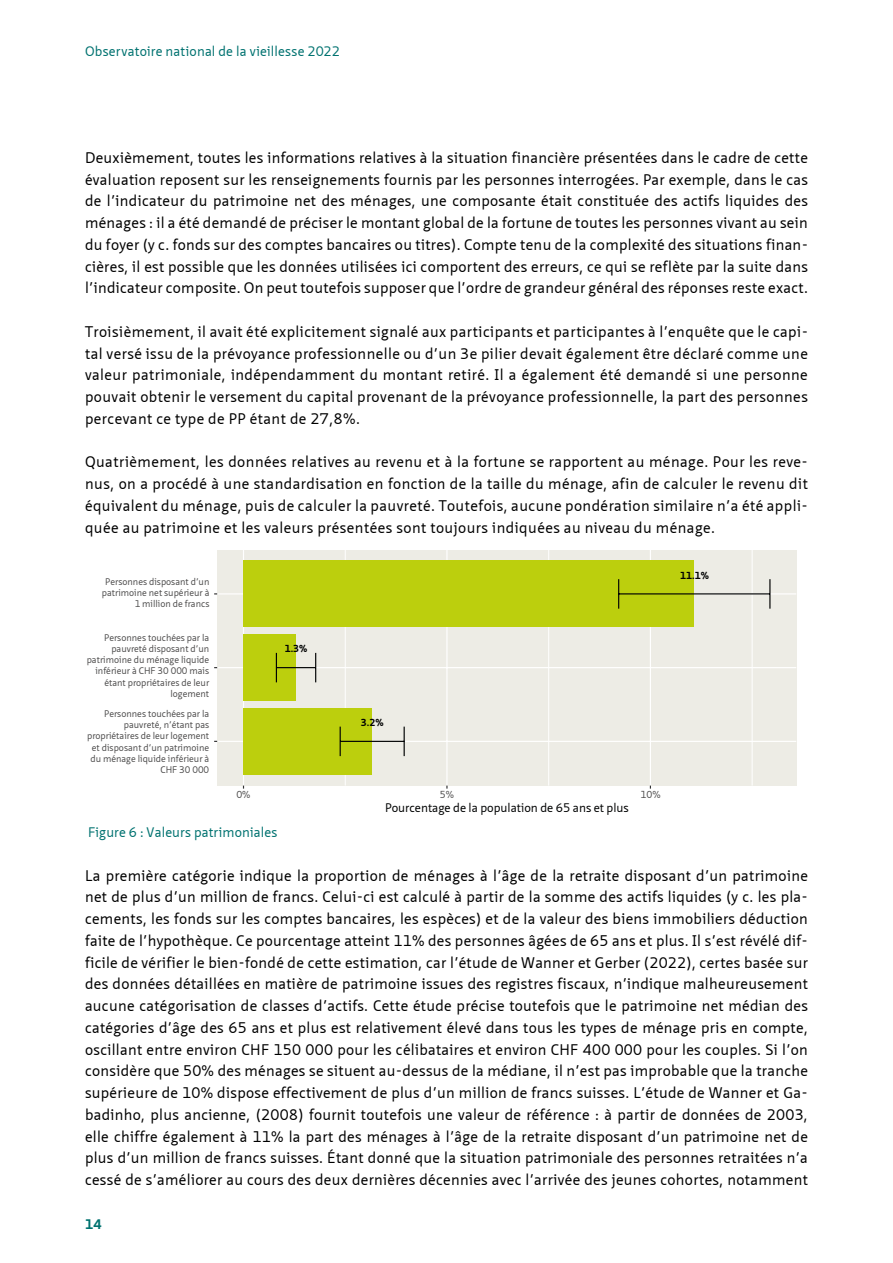
<style>
.page{position:relative;width:893px;height:1263px;background:#fff}
.page>*{position:absolute;margin:0;border:0;box-sizing:border-box;transform-origin:0 0}
.t1{font:15px/21.8px "Neue Sans Pro";letter-spacing:.03em;color:#000;text-align:justify}
.t2{font:14.25px "Neue Sans Pro";color:#010202}
.t3{font:13.5px "Neue Sans Pro";letter-spacing:.01em;color:#007270}
.t4{font:700 13.5px "Neue Sans Pro";color:#007270}
.t5{font:12.15px "Neue Sans Pro";color:#010202}
.t6{font:700 9.9px "Neue Sans Pro";color:#010202}
.t7{font:9.9px "Neue Sans Pro";color:#4e4d4d}
.t8{font:9.3px/11.2px "Neue Sans Pro";color:#4e4d4d;text-align:right}
</style>
<div class="page">
<div style="left:217px;top:550px;width:579px;height:236px;background:#edece5"></div>
<hr style="left:752px;top:550px;width:1px;height:236px;background:#fff">
<hr style="left:548px;top:550px;width:1px;height:236px;background:#fff">
<hr style="left:345px;top:550px;width:1px;height:236px;background:#fff">
<hr style="left:650px;top:550px;width:1px;height:236px;background:#fff">
<hr style="left:446px;top:550px;width:2px;height:236px;background:#fff">
<hr style="left:243px;top:550px;width:1px;height:236px;background:#fff">
<hr style="left:217px;top:593px;width:579px;height:1px;background:#fff">
<hr style="left:217px;top:667px;width:579px;height:1px;background:#fff">
<hr style="left:217px;top:741px;width:579px;height:1px;background:#fff">
<div style="left:243px;top:561px;width:451px;height:66px;background:#bccf0d"></div>
<div style="left:243px;top:634px;width:53px;height:67px;background:#bccf0d"></div>
<div style="left:243px;top:708px;width:129px;height:66px;background:#bccf0d"></div>
<svg style="left:340px;top:727px;width:1px;height:29px"></svg>
<hr style="left:340px;top:741px;width:64px;height:1px;background:#010202">
<svg style="left:404px;top:727px;width:1px;height:29px"></svg>
<svg style="left:276px;top:653px;width:1px;height:29px"></svg>
<hr style="left:276px;top:667px;width:40px;height:1px;background:#010202">
<svg style="left:315px;top:653px;width:1px;height:29px"></svg>
<hr style="left:618px;top:579px;width:1px;height:30px;background:#010202">
<hr style="left:619px;top:593px;width:151px;height:1px;background:#010202">
<hr style="left:769px;top:579px;width:1px;height:30px;background:#010202">
<p class="t3" style="left:85px;top:43px;width:256px">Observatoire national de la vieillesse 2022</p>
<p class="t1" style="left:85px;top:146px;width:724px">Deuxièmement, toutes les informations relatives à la situation financière présentées dans le cadre de cette évaluation reposent sur les renseignements fournis par les personnes interrogées. Par exemple, dans le cas de l’indicateur du patrimoine net des ménages, une composante était constituée des actifs liquides des ménages : il a été demandé de préciser le montant global de la fortune de toutes les personnes vivant au sein du foyer (y c. fonds sur des comptes bancaires ou titres). Compte tenu de la complexité des situations finan&shy;cières, il est possible que les données utilisées ici comportent des erreurs, ce qui se reflète par la suite dans l’indicateur composite. On peut toutefois supposer que l’ordre de grandeur général des réponses reste exact.</p>
<p class="t1" style="left:85px;top:320px;width:724px">Troisièmement, il avait été explicitement signalé aux participants et participantes à l’enquête que le capi&shy;tal versé issu de la prévoyance professionnelle ou d’un 3e pilier devait également être déclaré comme une valeur patrimoniale, indépendamment du montant retiré. Il a également été demandé si une personne pouvait obtenir le versement du capital provenant de la prévoyance professionnelle, la part des personnes percevant ce type de PP étant de 27,8%.</p>
<p class="t1" style="left:85px;top:451px;width:724px">Quatrièmement, les données relatives au revenu et à la fortune se rapportent au ménage. Pour les reve&shy;nus, on a procédé à une standardisation en fonction de la taille du ménage, afin de calculer le revenu dit équivalent du ménage, puis de calculer la pauvreté. Toutefois, aucune pondération similaire n’a été appli&shy;quée au patrimoine et les valeurs présentées sont toujours indiquées au niveau du ménage.</p>
<p class="t6" style="left:680px;top:569px;width:30px">11.1%</p>
<p class="t2" style="left:220px;top:525px;width:137px">Valeurs patrimoniales</p>
<p class="t8" style="left:102px;top:576px;width:109px">Personnes disposant d’un patrimoine net supérieur à<br>1 million de francs</p>
<p class="t8" style="left:87px;top:632px;width:124px">Personnes touchées par la pauvreté disposant d’un patrimoine du ménage liquide inférieur à CHF 30 000 mais étant propriétaires de leur logement</p>
<p class="t8" style="left:87px;top:708px;width:124px">Personnes touchées par la pauvreté, n’étant pas propriétaires de leur logement et disposant d’un patrimoine du ménage liquide inférieur à<br>CHF 30 000</p>
<p class="t6" style="left:285px;top:642px;width:24px">1.3%</p>
<p class="t6" style="left:361px;top:716px;width:24px">3.2%</p>
<p class="t7" style="left:236px;top:788px;width:16px">0%</p>
<p class="t7" style="left:440px;top:788px;width:16px">5%</p>
<p class="t7" style="left:640px;top:788px;width:22px">10%</p>
<p class="t5" style="left:385px;top:799px;width:245px">Pourcentage de la population de 65 ans et plus</p>
<p class="t3" style="left:88px;top:823px;width:191px">Figure 6 : Valeurs patrimoniales</p>
<p class="t1" style="left:85px;top:864px;width:724px">La première catégorie indique la proportion de ménages à l’âge de la retraite disposant d’un patrimoine net de plus d’un million de francs. Celui-ci est calculé à partir de la somme des actifs liquides (y c. les pla&shy;cements, les fonds sur les comptes bancaires, les espèces) et de la valeur des biens immobiliers déduction faite de l’hypothèque. Ce pourcentage atteint 11% des personnes âgées de 65 ans et plus. Il s’est révélé dif&shy;ficile de vérifier le bien-fondé de cette estimation, car l’étude de Wanner et Gerber (2022), certes basée sur des données détaillées en matière de patrimoine issues des registres fiscaux, n’indique malheureusement aucune catégorisation de classes d’actifs. Cette étude précise toutefois que le patrimoine net médian des catégories d’âge des 65 ans et plus est relativement élevé dans tous les types de ménage pris en compte, oscillant entre environ CHF 150 000 pour les célibataires et environ CHF 400 000 pour les couples. Si l’on considère que 50% des ménages se situent au-dessus de la médiane, il n’est pas improbable que la tranche supérieure de 10% dispose effectivement de plus d’un million de francs suisses. L’étude de Wanner et Ga&shy;badinho, plus ancienne, (2008) fournit toutefois une valeur de référence : à partir de données de 2003, elle chiffre également à 11% la part des ménages à l’âge de la retraite disposant d’un patrimoine net de plus d’un million de francs suisses. Étant donné que la situation patrimoniale des personnes retraitées n’a cessé de s’améliorer au cours des deux dernières décennies avec l’arrivée des jeunes cohortes, notamment</p>
<p class="t4" style="left:85px;top:1215px;width:18px">14</p>
</div>
